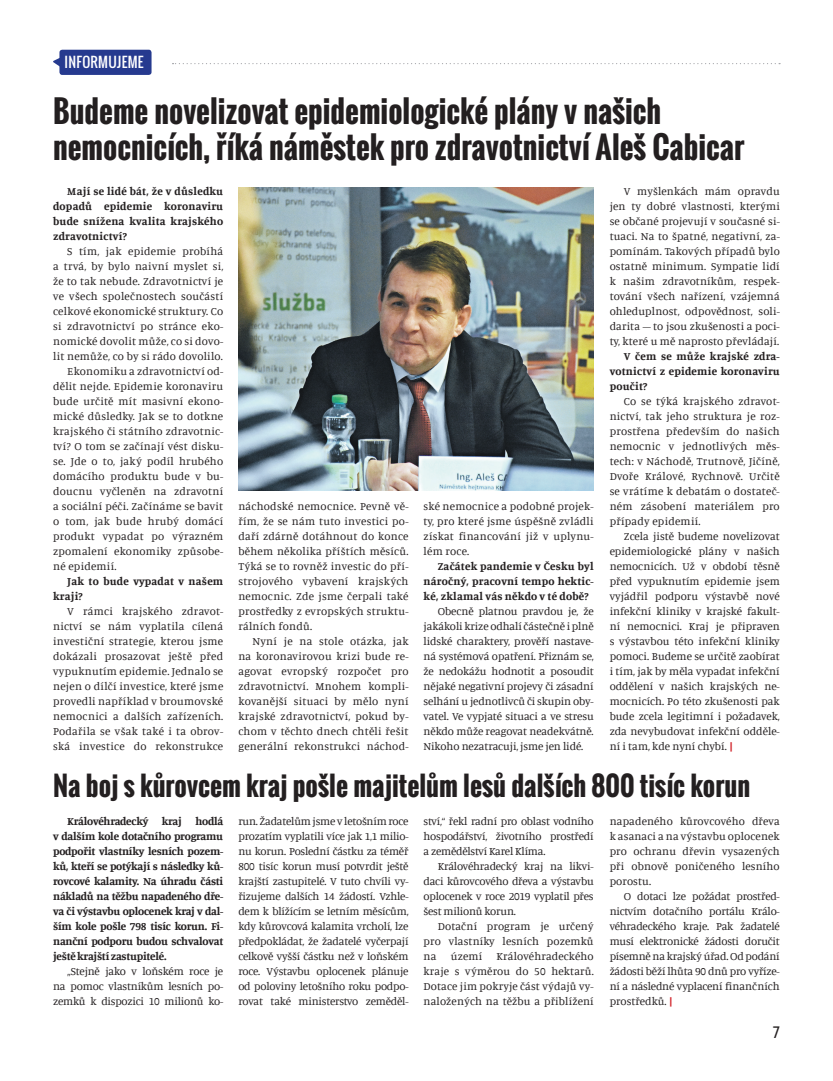
<style>
.page{position:relative;width:833px;height:1081px;background:#fff}
.page>*{position:absolute;margin:0;border:0;box-sizing:border-box;transform-origin:0 0}
.t1{font:700 30px/36px "Oswald";color:#231f20}
.t2{font:700 26.25px "Oswald";color:#231f20}
.t3{font:15px "Kelson Sans";color:#231f20}
.t4{font:13.75px "Oswald";letter-spacing:.02em;color:#fff}
.t5{font:11.25px/15px "Manuale";letter-spacing:.02em;color:#231f20;text-align:justify}
.t6{font:700 11.25px/15px "Manuale";letter-spacing:.02em;color:#231f20;text-align:justify}
.s1{font-weight:700;color:#d1232a}
</style>
<div class="page">
<svg style="left:172px;top:63px;width:608px;height:1px"></svg>
<svg style="left:53px;top:58px;width:6px;height:8px"></svg>
<div style="left:59px;top:50px;width:92px;height:25px;background:#263a8f;border-radius:3px"></div>
<img style="left:238px;top:188px;width:356px;height:302px">
<p class="t4" style="left:65px;top:52px;width:81px">INFORMUJEME</p>
<h1 class="t1" style="left:53px;top:94px;width:693px">Budeme novelizovat epidemiologické plány v našich nemocnicích, říká náměstek pro zdravotnictví Aleš Cabicar</h1>
<p class="t6" style="left:53px;top:183px;width:172px;text-indent:14px">Mají se lidé bát, že v důsledku dopadů epidemie koronaviru bude snížena kvalita krajského zdravotnictví?</p>
<p class="t5" style="left:67px;top:243px;width:157px">S tím, jak epidemie probíhá</p>
<p class="t5" style="left:53px;top:258px;width:172px">a trvá, by bylo naivní myslet si,</p>
<p class="t5" style="left:53px;top:273px;width:172px">že to tak nebude. Zdravotnictví je</p>
<p class="t5" style="left:53px;top:288px;width:172px">ve všech společnostech součástí</p>
<p class="t5" style="left:53px;top:303px;width:172px">celkové ekonomické struktury. Co</p>
<p class="t5" style="left:53px;top:318px;width:172px">si zdravotnictví po stránce eko-</p>
<p class="t5" style="left:53px;top:333px;width:172px">nomické dovolit může, co si dovo-</p>
<p class="t5" style="left:53px;top:348px;width:171px">lit nemůže, co by si rádo dovolilo.</p>
<p class="t5" style="left:67px;top:363px;width:157px">Ekonomiku a zdravotnictví od-</p>
<p class="t5" style="left:53px;top:378px;width:172px">dělit nejde. Epidemie koronaviru</p>
<p class="t5" style="left:53px;top:393px;width:172px">bude určitě mít masivní ekono-</p>
<p class="t5" style="left:53px;top:408px;width:172px">mické důsledky. Jak se to dotkne</p>
<p class="t5" style="left:53px;top:423px;width:172px">krajského či státního zdravotnic-</p>
<p class="t5" style="left:53px;top:438px;width:172px">tví? O tom se začínají vést disku-</p>
<p class="t5" style="left:53px;top:453px;width:172px">se. Jde o to, jaký podíl hrubého</p>
<p class="t5" style="left:53px;top:468px;width:172px">domácího produktu bude v bu-</p>
<p class="t5" style="left:53px;top:483px;width:172px">doucnu vyčleněn na zdravotní</p>
<p class="t5" style="left:53px;top:498px;width:172px">a sociální péči. Začínáme se bavit</p>
<p class="t5" style="left:53px;top:513px;width:172px">o tom, jak bude hrubý domácí</p>
<p class="t5" style="left:53px;top:528px;width:172px">produkt vypadat po výrazném</p>
<p class="t5" style="left:53px;top:543px;width:172px">zpomalení ekonomiky způsobe-</p>
<p class="t5" style="left:53px;top:558px;width:65px">né epidemií.</p>
<p class="t6" style="left:53px;top:573px;width:172px;text-indent:14px">Jak to bude vypadat v našem kraji?</p>
<p class="t5" style="left:53px;top:603px;width:172px;text-indent:14px">V rámci krajského zdravot&shy;nictví se nám vyplatila cílená investiční strategie, kterou jsme dokázali prosazovat ještě před vypuknutím epidemie. Jednalo se nejen o dílčí investice, které jsme provedli například v broumovské nemocnici a dalších zařízeních.<br>Podařila se však také i ta obrov&shy;ská investice do rekonstrukce</p>
<p class="t5" style="left:609px;top:183px;width:172px;text-indent:14px">V myšlenkách mám opravdu jen ty dobré vlastnosti, kterými se občané projevují v současné si&shy;tuaci. Na to špatné, negativní, za&shy;pomínám. Takových případů bylo ostatně minimum. Sympatie lidí k našim zdravotníkům, respek&shy;tování všech nařízení, vzájemná ohleduplnost, odpovědnost, soli&shy;darita – to jsou zkušenosti a poci&shy;ty, které u mě naprosto převládají.</p>
<p class="t6" style="left:609px;top:348px;width:172px;text-indent:14px">V čem se může krajské zdra&shy;votnictví z epidemie koronaviru poučit?</p>
<p class="t5" style="left:609px;top:393px;width:172px;text-indent:14px">Co se týká krajského zdravot&shy;nictví, tak jeho struktura je roz&shy;prostřena především do našich nemocnic v jednotlivých měs&shy;tech: v Náchodě, Trutnově, Jičíně, Dvoře Králové, Rychnově. Určitě se vrátíme k debatám o dostateč&shy;ném zásobení materiálem pro případy epidemií.</p>
<p class="t5" style="left:609px;top:528px;width:172px;text-indent:14px">Zcela jistě budeme novelizovat epidemiologické plány v našich nemocnicích. Už v období těsně před vypuknutím epidemie jsem vyjádřil podporu výstavbě nové infekční kliniky v krajské fakult&shy;ní nemocnici. Kraj je připraven s výstavbou této infekční kliniky pomoci. Budeme se určitě zaobírat i tím, jak by měla vypadat infekční oddělení v našich krajských ne&shy;mocnicích. Po této zkušenosti pak bude zcela legitimní i požadavek, zda nevybudovat infekční odděle&shy;ní i tam, kde nyní chybí. <span class="s1">|</span></p>
<h2 class="t2" style="left:53px;top:766px;width:698px">Na boj s kůrovcem kraj pošle majitelům lesů dalších 800 tisíc korun</h2>
<p class="t6" style="left:53px;top:813px;width:172px;text-indent:14px">Královéhradecký kraj hodlá v dalším kole dotačního programu podpořit vlastníky lesních pozem&shy;ků, kteří se potýkají s následky ků&shy;rovcové kalamity. Na úhradu části nákladů na těžbu napadeného dře&shy;va či výstavbu oplocenek kraj v dal&shy;ším kole pošle 798 tisíc korun. Fi&shy;nanční podporu budou schvalovat ještě krajští zastupitelé.</p>
<p class="t5" style="left:53px;top:963px;width:172px;text-indent:14px">„Stejně jako v loňském roce je na pomoc vlastníkům lesních po&shy;zemků k dispozici 10 milionů ko-</p>
<p class="t5" style="left:423px;top:498px;width:172px">ské nemocnice a podobné projek&shy;ty, pro které jsme úspěšně zvládli získat financování již v uplynu&shy;lém roce.</p>
<p class="t6" style="left:423px;top:558px;width:172px;text-indent:14px">Začátek pandemie v Česku byl náročný, pracovní tempo hektic&shy;ké, zklamal vás někdo v té době?</p>
<p class="t5" style="left:423px;top:603px;width:172px;text-indent:14px">Obecně platnou pravdou je, že jakákoli krize odhalí částečně i plně lidské charaktery, prověří nastave&shy;ná systémová opatření. Přiznám se, že nedokážu hodnotit a posoudit nějaké negativní projevy či zásadní selhání u jednotlivců či skupin oby&shy;vatel. Ve vypjaté situaci a ve stresu někdo může reagovat neadekvátně.<br>Nikoho nezatracuji, jsme jen lidé.</p>
<p class="t5" style="left:238px;top:498px;width:172px">náchodské nemocnice. Pevně vě&shy;řím, že se nám tuto investici po&shy;daří zdárně dotáhnout do konce během několika příštích měsíců.<br>Týká se to rovněž investic do pří&shy;strojového vybavení krajských nemocnic. Zde jsme čerpali také prostředky z evropských struktu&shy;rálních fondů.</p>
<p class="t5" style="left:238px;top:633px;width:172px;text-indent:14px">Nyní je na stole otázka, jak na koronavirovou krizi bude re&shy;agovat evropský rozpočet pro zdravotnictví. Mnohem kompli&shy;kovanější situaci by mělo nyní krajské zdravotnictví, pokud by&shy;chom v těchto dnech chtěli řešit generální rekonstrukci náchod-</p>
<p class="t5" style="left:238px;top:813px;width:172px">run. Žadatelům jsme v letošním roce prozatím vyplatili více jak 1,1 milio&shy;nu korun. Poslední částku za téměř 800 tisíc korun musí potvrdit ještě krajští zastupitelé. V tuto chvíli vy&shy;řizujeme dalších 14 žádostí. Vzhle&shy;dem k blížícím se letním měsícům, kdy kůrovcová kalamita vrcholí, lze předpokládat, že žadatelé vyčerpají celkově vyšší částku než v loňském roce. Výstavbu oplocenek plánuje od poloviny letošního roku podpo&shy;rovat také ministerstvo zeměděl-</p>
<p class="t5" style="left:423px;top:813px;width:172px">ství,“ řekl radní pro oblast vodního hospodářství, životního prostředí a zemědělství Karel Klíma.</p>
<p class="t5" style="left:609px;top:813px;width:172px">napadeného kůrovcového dřeva k asanaci a na výstavbu oplocenek pro ochranu dřevin vysazených při obnově poničeného lesního porostu.</p>
<p class="t5" style="left:609px;top:888px;width:172px;text-indent:14px">O dotaci lze požádat prostřed&shy;nictvím dotačního portálu Králo&shy;véhradeckého kraje. Pak žadatelé musí elektronické žádosti doručit písemně na krajský úřad. Od podání žádosti běží lhůta 90 dnů pro vyříze&shy;ní a následné vyplacení finančních prostředků. <span class="s1">|</span></p>
<p class="t5" style="left:423px;top:858px;width:172px;text-indent:14px">Královéhradecký kraj na likvi&shy;daci kůrovcového dřeva a výstavbu oplocenek v roce 2019 vyplatil přes šest milionů korun.</p>
<p class="t5" style="left:423px;top:918px;width:172px;text-indent:14px">Dotační program je určený pro vlastníky lesních pozemků na</p>
<p class="t5" style="left:423px;top:948px;width:172px;text-indent:73px">Královéhradeckého kraje s výměrou do 50 hektarů.<br>Dotace jim pokryje část výdajů vy&shy;naložených na těžbu a přiblížení</p>
<p class="t5" style="left:451px;top:948px;width:33px">území</p>
<h3 class="t3" style="left:773px;top:1023px;width:8px">7</h3>
</div>
